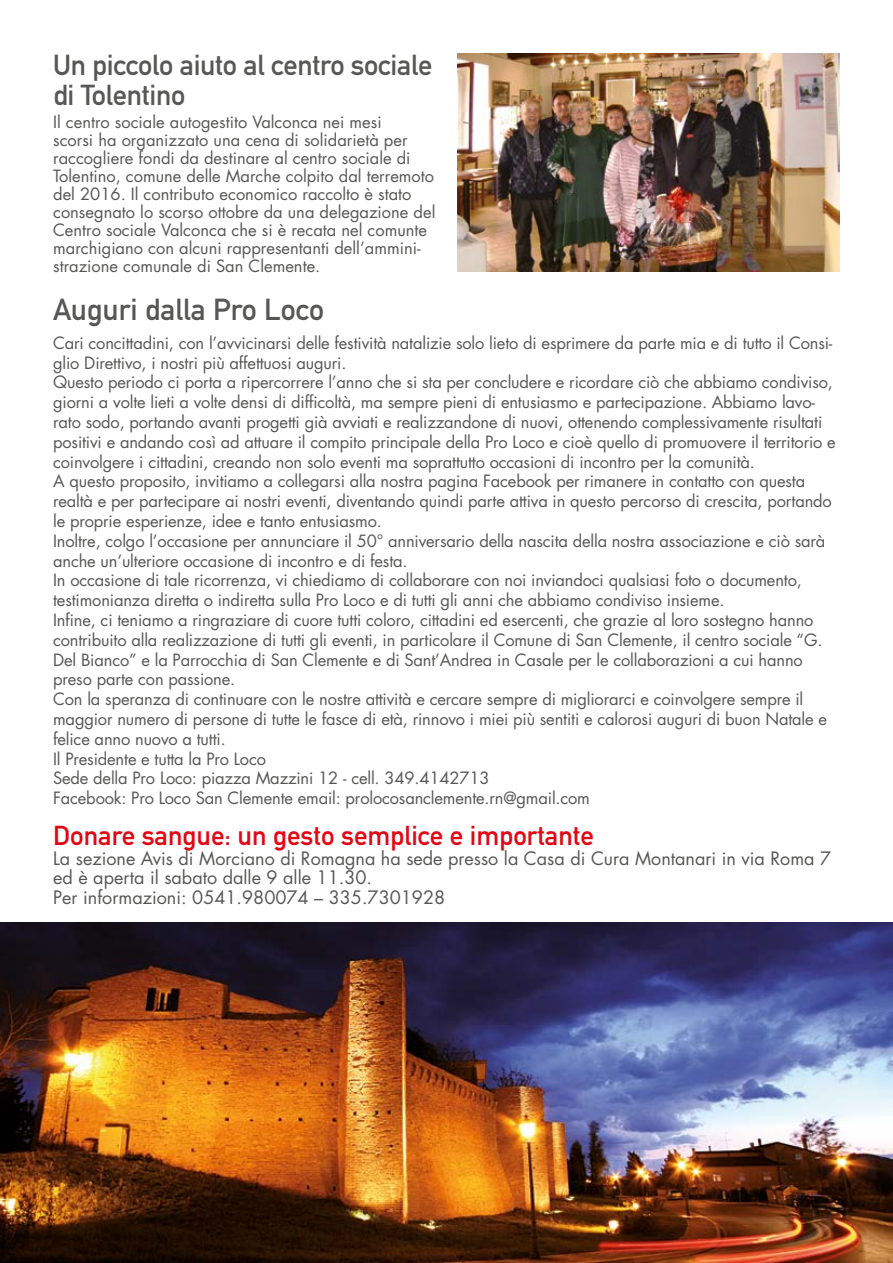
<style>
.page{position:relative;width:893px;height:1263px;background:#fff}
.page>*{position:absolute;margin:0;border:0;box-sizing:border-box;transform-origin:0 0}
.t1{font:30px "DIN Mittelschrift";color:#575756}
.t2{font:28.5px/30px "DIN Mittelschrift";letter-spacing:-.01em;color:#575756}
.t3{font:27px "DIN Mittelschrift";color:#e30613}
.t4{font:18px/19.5px "Futura";color:#575756}
.t5{font:16.5px/19.8px "Futura";letter-spacing:-.01em;color:#575756}
</style>
<div class="page">
<img style="left:0;top:923px;width:893px;height:340px">
<img style="left:457px;top:53px;width:383px;height:218px">
<h2 class="t2" style="left:53px;top:50px;width:381px">Un piccolo aiuto al centro sociale di Tolentino</h2>
<p class="t5" style="left:53px;top:113px;width:384px;line-height:18px">Il centro sociale autogestito Valconca nei mesi<br>scorsi ha organizzato una cena di solidarietà per raccogliere fondi da destinare al centro sociale di Tolentino, comune delle Marche colpito dal terremoto del 2016. Il contributo economico raccolto è stato consegnato lo scorso ottobre da una delegazione del Centro sociale Valconca che si è recata nel comunte marchigiano con alcuni rappresentanti dell’ammini&shy;strazione comunale di San Clemente.</p>
<h1 class="t1" style="left:53px;top:292px;width:272px">Auguri dalla Pro Loco</h1>
<p class="t5" style="left:53px;top:333px;width:784px">Cari concittadini, con l’avvicinarsi delle festività natalizie solo lieto di esprimere da parte mia e di tutto il Consi&shy;glio Direttivo, i nostri più affettuosi auguri.<br>Questo periodo ci porta a ripercorrere l’anno che si sta per concludere e ricordare ciò che abbiamo condiviso, giorni a volte lieti a volte densi di difficoltà, ma sempre pieni di entusiasmo e partecipazione. Abbiamo lavo&shy;rato sodo, portando avanti progetti già avviati e realizzandone di nuovi, ottenendo complessivamente risultati positivi e andando così ad attuare il compito principale della Pro Loco e cioè quello di promuovere il territorio e coinvolgere i cittadini, creando non solo eventi ma soprattutto occasioni di incontro per la comunità.<br>A questo proposito, invitiamo a collegarsi alla nostra pagina Facebook per rimanere in contatto con questa realtà e per partecipare ai nostri eventi, diventando quindi parte attiva in questo percorso di crescita, portando le proprie esperienze, idee e tanto entusiasmo.<br>Inoltre, colgo l’occasione per annunciare il 50° anniversario della nascita della nostra associazione e ciò sarà anche un’ulteriore occasione di incontro e di festa.<br>In occasione di tale ricorrenza, vi chiediamo di collaborare con noi inviandoci qualsiasi foto o documento, testimonianza diretta o indiretta sulla Pro Loco e di tutti gli anni che abbiamo condiviso insieme.<br>Infine, ci teniamo a ringraziare di cuore tutti coloro, cittadini ed esercenti, che grazie al loro sostegno hanno contribuito alla realizzazione di tutti gli eventi, in particolare il Comune di San Clemente, il centro sociale “G.<br>Del Bianco” e la Parrocchia di San Clemente e di Sant’Andrea in Casale per le collaborazioni a cui hanno preso parte con passione.<br>Con la speranza di continuare con le nostre attività e cercare sempre di migliorarci e coinvolgere sempre il maggior numero di persone di tutte le fasce di età, rinnovo i miei più sentiti e calorosi auguri di buon Natale e felice anno nuovo a tutti.<br>Il Presidente e tutta la Pro Loco<br>Sede della Pro Loco: piazza Mazzini 12 - cell. 349.4142713<br>Facebook: Pro Loco San Clemente email: prolocosanclemente.rn@gmail.com</p>
<h3 class="t3" style="left:53px;top:820px;width:542px">Donare sangue: un gesto semplice e importante</h3>
<p class="t4" style="left:53px;top:848px;width:780px">La sezione Avis di Morciano di Romagna ha sede presso la Casa di Cura Montanari in via Roma 7 ed è aperta il sabato dalle 9 alle 11.30.<br>Per informazioni: 0541.980074 – 335.7301928</p>
</div>
